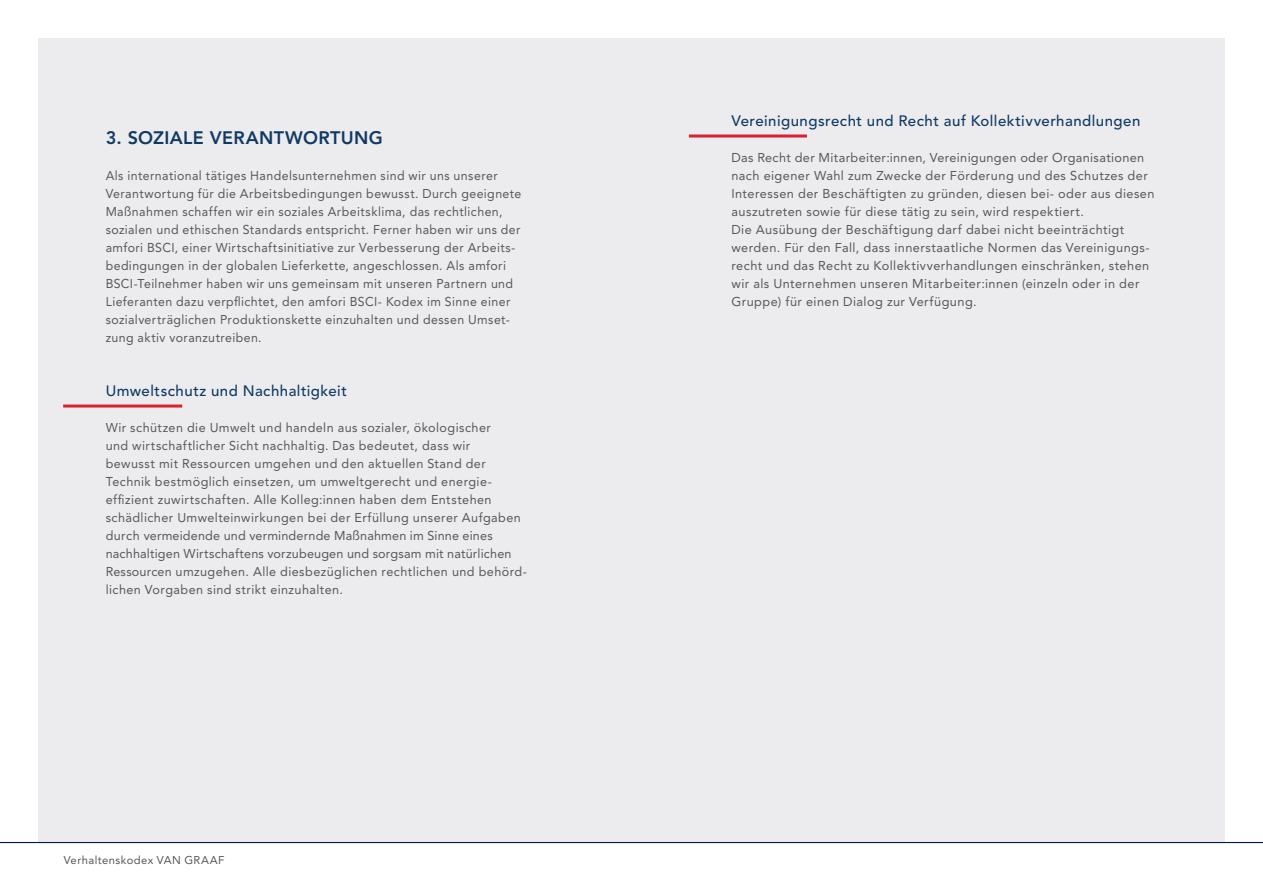
<style>
.page{position:relative;width:1263px;height:893px;background:#fff}
.page>*{position:absolute;margin:0;border:0;box-sizing:border-box;transform-origin:0 0}
.t1{font:800 18px "Avenir LTCE";letter-spacing:.02em;color:#103a64}
.t2{font:500 15px "Avenir LTCE";letter-spacing:.03em;color:#103a64}
.t3{font:12.75px/18px "Avenir LTCE";letter-spacing:.035em;color:#57585a}
.t4{font:11.25px "Avenir LTCE";letter-spacing:.04em;color:#57585a}
</style>
<div class="page">
<div style="left:38px;top:38px;width:1187px;height:804px;background:#ececee"></div>
<hr style="left:63px;top:405px;width:119px;height:3px;background:#da2031">
<hr style="left:0;top:842px;width:1263px;height:1px;background:#001b48">
<hr style="left:689px;top:135px;width:118px;height:3px;background:#da2031">
<h1 class="t1" style="left:106px;top:128px;width:279px">3. SOZIALE VERANTWORTUNG</h1>
<p class="t3" style="left:106px;top:168px;width:417px">Als international tätiges Handelsunternehmen sind wir uns unserer Verantwortung für die Arbeitsbedingungen bewusst. Durch geeignete Maßnahmen schaffen wir ein soziales Arbeitsklima, das rechtlichen, sozialen und ethischen Standards entspricht. Ferner haben wir uns der amfori BSCI, einer Wirtschaftsinitiative zur Verbesserung der Arbeits&shy;bedingungen in der globalen Lieferkette, angeschlossen. Als amfori BSCI-Teilnehmer haben wir uns gemeinsam mit unseren Partnern und Lieferanten dazu verpflichtet, den amfori BSCI- Kodex im Sinne einer sozialverträglichen Produktionskette einzuhalten und dessen Umset&shy;zung aktiv voranzutreiben.</p>
<p class="t2" style="left:106px;top:383px;width:243px">Umweltschutz und Nachhaltigkeit</p>
<p class="t3" style="left:106px;top:420px;width:423px">Wir schützen die Umwelt und handeln aus sozialer, ökologischer<br>und wirtschaftlicher Sicht nachhaltig. Das bedeutet, dass wir<br>bewusst mit Ressourcen umgehen und den aktuellen Stand der Technik bestmöglich einsetzen, um umweltgerecht und energie&shy;effizient zuwirtschaften. Alle Kolleg:innen haben dem Entstehen schädlicher Umwelteinwirkungen bei der Erfüllung unserer Aufgaben durch vermeidende und vermindernde Maßnahmen im Sinne eines nachhaltigen Wirtschaftens vorzubeugen und sorgsam mit natürlichen Ressourcen umzugehen. Alle diesbezüglichen rechtlichen und behörd&shy;lichen Vorgaben sind strikt einzuhalten.</p>
<p class="t4" style="left:64px;top:855px;width:162px">Verhaltenskodex VAN GRAAF</p>
<p class="t2" style="left:731px;top:113px;width:410px">Vereinigungsrecht und Recht auf Kollektivverhandlungen</p>
<p class="t3" style="left:731px;top:150px;width:425px">Das Recht der Mitarbeiter:innen, Vereinigungen oder Organisationen nach eigener Wahl zum Zwecke der Förderung und des Schutzes der Interessen der Beschäftigten zu gründen, diesen bei- oder aus diesen auszutreten sowie für diese tätig zu sein, wird respektiert.<br>Die Ausübung der Beschäftigung darf dabei nicht beeinträchtigt werden. Für den Fall, dass innerstaatliche Normen das Vereinigungs&shy;recht und das Recht zu Kollektivverhandlungen einschränken, stehen wir als Unternehmen unseren Mitarbeiter:innen (einzeln oder in der Gruppe) für einen Dialog zur Verfügung.</p>
</div>
